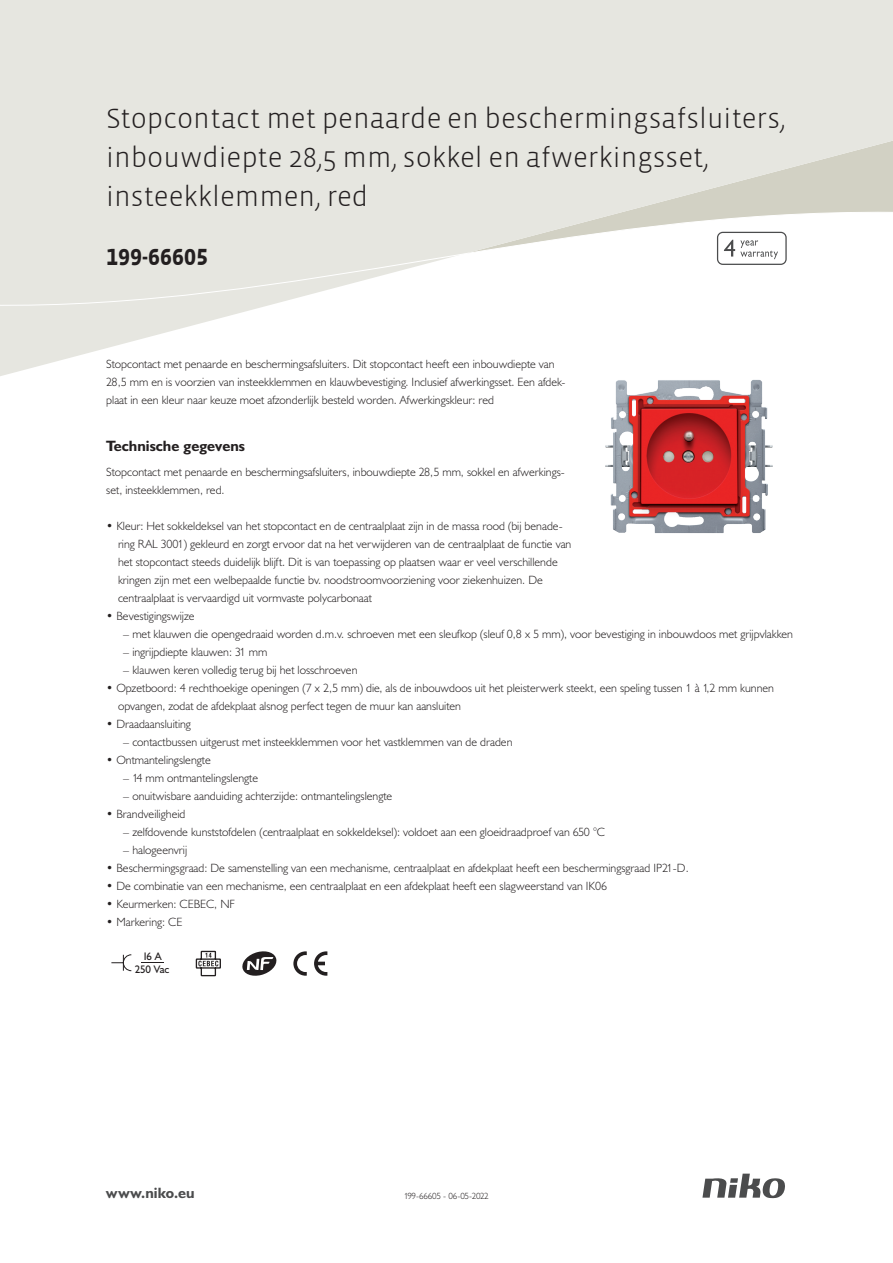
<style>
.page{position:relative;width:893px;height:1263px;background:#fff}
.page>*{position:absolute;margin:0;border:0;box-sizing:border-box;transform-origin:0 0}
.Title_datasheets{font:300 28.65px/39.2px "Vista Sans";color:#231f20}
.Article_number{font:700 24px "Vista Sans Alt";color:#231f20}
.Titles_parts{font:700 15px "Humanist 521 BT";color:#231f20}
.t1{font:700 15px "Humanist 521 BT";letter-spacing:.005em;color:#4b4c4d}
.USP_Bullets{font:300 12px/18px "Humanist 521 BT";color:#231f20}
.USP_Bullets_level_2{font:300 12px "Humanist 521 BT";color:#231f20}
.Platte_tekst_CAB{font:300 12px/18px "Humanist 521 BT";color:#231f20}
.t2{font:10.95px/13.2px "Humanist 521 BT";letter-spacing:-.03em;color:#231f20;text-align:center}
.Revision{font:300 9px "Humanist 521 BT";letter-spacing:-.03em;color:#231f20}
</style>
<div class="page">
<svg style="left:702px;top:1173px;width:83px;height:25px"></svg>
<svg style="left:141px;top:962px;width:23px;height:1px"></svg>
<svg style="left:111px;top:954px;width:21px;height:18px"></svg>
<svg style="left:196px;top:951px;width:25px;height:25px"></svg>
<svg style="left:242px;top:951px;width:34px;height:25px"></svg>
<svg style="left:314px;top:951px;width:13px;height:25px"></svg>
<svg style="left:293px;top:951px;width:14px;height:25px"></svg>
<svg style="left:0;top:0;width:893px;height:376px;fill:#e6e6e0"></svg>
<svg style="left:0;top:209px;width:893px;height:101px"></svg>
<svg style="left:717px;top:232px;width:70px;height:33px"></svg>
<img style="left:591px;top:358px;width:196px;height:175px">
<p class="Title_datasheets" style="left:106px;top:99px;width:681px">Stopcontact met penaarde en beschermingsafsluiters, inbouwdiepte 28,5 mm, sokkel en afwerkingsset, insteekklemmen, red</p>
<p class="Article_number" style="left:106px;top:242px;width:103px">199-66605</p>
<p class="Platte_tekst_CAB" style="left:106px;top:354px;width:461px">Stopcontact met penaarde en beschermingsafsluiters. Dit stopcontact heeft een inbouwdiepte van<br>28,5 mm en is voorzien van insteekklemmen en klauwbevestiging. Inclusief afwerkingsset. Een afdek&shy;plaat in een kleur naar keuze moet afzonderlijk besteld worden. Afwerkingskleur: red</p>
<p class="Titles_parts" style="left:106px;top:437px;width:140px">Technische gegevens</p>
<p class="Platte_tekst_CAB" style="left:106px;top:462px;width:460px">Stopcontact met penaarde en beschermingsafsluiters, inbouwdiepte 28,5 mm, sokkel en afwerkings&shy;set, insteekklemmen, red.</p>
<p class="USP_Bullets" style="left:118px;top:516px;width:455px;text-indent:-12px">• Kleur: Het sokkeldeksel van het stopcontact en de centraalplaat zijn in de massa rood (bij benade&shy;ring RAL 3001) gekleurd en zorgt ervoor dat na het verwijderen van de centraalplaat de functie van het stopcontact steeds duidelijk blijft. Dit is van toepassing op plaatsen waar er veel verschillende kringen zijn met een welbepaalde functie bv. noodstroomvoorziening voor ziekenhuizen. De centraalplaat is vervaardigd uit vormvaste polycarbonaat</p>
<p class="USP_Bullets" style="left:106px;top:606px;width:90px">• Bevestigingswijze</p>
<p class="USP_Bullets_level_2" style="left:123px;top:626px;width:671px">– met klauwen die opengedraaid worden d.m.v. schroeven met een sleufkop (sleuf 0,8 x 5 mm), voor bevestiging in inbouwdoos met grijpvlakken</p>
<p class="USP_Bullets_level_2" style="left:123px;top:644px;width:146px">– ingrijpdiepte klauwen: 31 mm</p>
<p class="USP_Bullets_level_2" style="left:123px;top:662px;width:236px">– klauwen keren volledig terug bij het losschroeven</p>
<p class="USP_Bullets" style="left:118px;top:678px;width:658px;text-indent:-12px">• Opzetboord: 4 rechthoekige openingen (7 x 2,5 mm) die, als de inbouwdoos uit het pleisterwerk steekt, een speling tussen 1 à 1,2 mm kunnen opvangen, zodat de afdekplaat alsnog perfect tegen de muur kan aansluiten</p>
<p class="USP_Bullets" style="left:106px;top:714px;width:86px">• Draadaansluiting</p>
<p class="USP_Bullets_level_2" style="left:123px;top:734px;width:391px">– contactbussen uitgerust met insteekklemmen voor het vastklemmen van de draden</p>
<p class="USP_Bullets" style="left:106px;top:750px;width:106px">• Ontmantelingslengte</p>
<p class="USP_Bullets_level_2" style="left:123px;top:770px;width:136px">– 14 mm ontmantelingslengte</p>
<p class="USP_Bullets_level_2" style="left:123px;top:788px;width:271px">– onuitwisbare aanduiding achterzijde: ontmantelingslengte</p>
<p class="USP_Bullets" style="left:106px;top:804px;width:81px">• Brandveiligheid</p>
<p class="USP_Bullets_level_2" style="left:123px;top:824px;width:483px">– zelfdovende kunststofdelen (centraalplaat en sokkeldeksel): voldoet aan een gloeidraadproef van 650 °C</p>
<p class="USP_Bullets_level_2" style="left:123px;top:842px;width:65px">– halogeenvrij</p>
<p class="USP_Bullets" style="left:106px;top:858px;width:584px">• Beschermingsgraad: De samenstelling van een mechanisme, centraalplaat en afdekplaat heeft een beschermingsgraad IP21-D.</p>
<p class="USP_Bullets" style="left:106px;top:876px;width:502px">• De combinatie van een mechanisme, een centraalplaat en een afdekplaat heeft een slagweerstand van IK06</p>
<p class="USP_Bullets" style="left:106px;top:894px;width:130px">• Keurmerken: CEBEC, NF</p>
<p class="USP_Bullets" style="left:106px;top:912px;width:78px">• Markering: CE</p>
<p class="t2" style="left:135px;top:950px;width:36px">16 A<br>250 Vac</p>
<p class="t1" style="left:106px;top:1184px;width:90px">www.niko.eu</p>
<p class="Revision" style="left:404px;top:1190px;width:86px">199-66605 - 06-05-2022</p>
</div>
